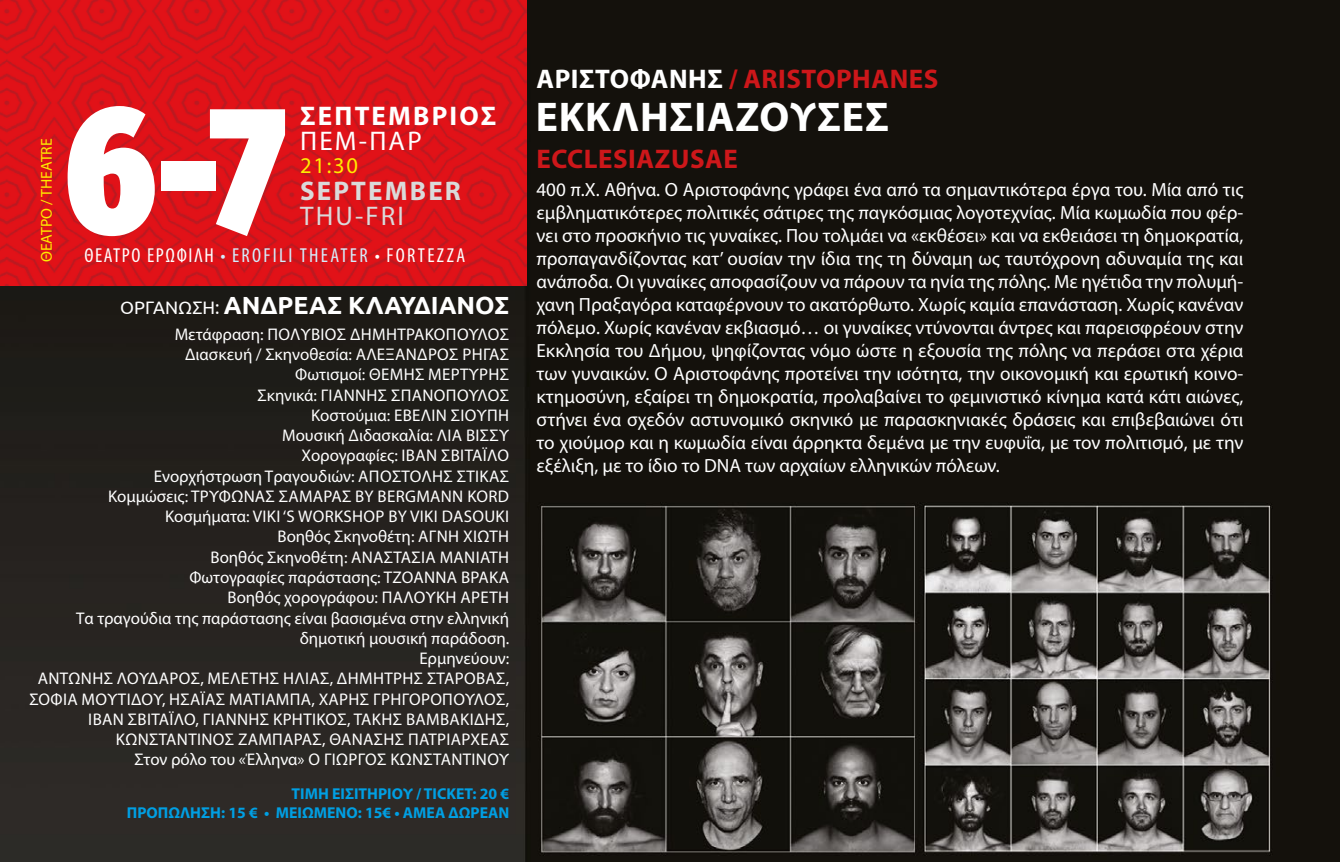
<style>
.page{position:relative;width:1340px;height:862px;background:#fff}
.page>*{position:absolute;margin:0;border:0;box-sizing:border-box;transform-origin:0 0}
.t1{font:900 180px "Fira Sans";color:#fff;scale:.86 1}
.t2{font:700 41.62px "Myriad Pro";letter-spacing:.02em;color:#fff}
.t3{font:700 27px "Myriad Pro";letter-spacing:.02em;color:#cd171a}
.t4{font:700 27px "Myriad Pro";letter-spacing:.08em;color:#fff}
.t5{font:700 27px "Myriad Pro";letter-spacing:.08em;color:#dadada}
.t6{font:27px "Myriad Pro";letter-spacing:.08em;color:#fff}
.t7{font:27px "Myriad Pro";letter-spacing:.08em;color:#dadada}
.t8{font:700 24.75px "Ubuntu";color:#fff}
.t9{font:22.5px "Myriad Pro";color:#ffed00}
.t10{font:condensed 20.25px "Myriad Pro";letter-spacing:.115em;color:#fff}
.t11{font:19.12px/22.9px "Myriad Pro";color:#fff;text-align:justify}
.t12{font:16.88px/20.2px "Myriad Pro";letter-spacing:.005em;color:#fff;text-align:right}
.t13{font:700 15.75px/18.9px "Myriad Pro";color:#009fe3;text-align:right}
.t14{font:15.75px "Myriad Pro";color:#ffed00}
.s1{color:#d4edfc}
.s2{font-weight:400;font-size:18px}
.s3{color:#fff}
</style>
<div class="page">
<img style="left:0;top:0;width:1339px;height:861px">
<img style="left:0;top:0;width:526px;height:285px">
<h1 class="t1" style="left:64px;top:2px;width:259px">6-7</h1>
<h3 class="t4" style="left:300px;top:99px;width:198px">ΣΕΠΤΕΜΒΡΙΟΣ</h3>
<h3 class="t6" style="left:300px;top:124px;width:123px">ΠΕΜ-ΠΑΡ</h3>
<p class="t9" style="left:300px;top:151px;width:60px">21:30</p>
<h3 class="t5" style="left:300px;top:173px;width:162px">SEPTEMBER</h3>
<h3 class="t7" style="left:300px;top:199px;width:105px">THU-FRI</h3>
<p class="t10" style="left:84px;top:243px;width:382px">ΘΕΑΤΡΟ ΕΡΩΦΙΛΗ <span class="s1">• EROFILI THEATER</span> • FORTEZZA</p>
<p class="t8" style="left:120px;top:290px;width:390px"><span class="s2">ΟΡΓΑΝΩΣΗ:</span> ANΔΡΕΑΣ ΚΛΑΥΔΙΑΝΟΣ</p>
<p class="t12" style="left:30px;top:323px;width:481px">Μετάφραση: ΠΟΛΎΒΙΟΣ ΔΗΜΗΤΡΑΚΌΠΟΥΛΟΣ<br>Διασκευή / Σκηνοθεσία: ΑΛΈΞΑΝΔΡΟΣ ΡΉ ΓΑΣ<br>Φωτισμοί: ΘΈΜΗΣ ΜΕΡΤΎΡΗΣ<br>Σκηνικά: ΓΙΆΝΝΗΣ ΣΠΑΝΌΠΟΥΛΟΣ<br>Κοστούμια: ΈΒΕΛΙΝ ΣΙΟΎΠΗ<br>Μουσική Διδασκαλία: ΛΊ Α ΒΊ ΣΣΥ<br>Χορογραφίες: ΙΒΆΝ ΣΒΙΤΆΙΛΟ<br>Ενορχήστρωση Τραγουδιών: ΑΠΟΣΤΌΛΗΣ ΣΤΊ ΚΑΣ<br>Κομμώσεις: ΤΡΎΦΩΝΑΣ ΣΑΜΆΡΑΣ BY BERGMANN KORD Κοσμήματα: VIKI ‘S WORKSHOP BY VIKI DASOUKI<br>Βοηθός Σκηνοθέτη: ΑΓΝΉ ΧΙΏΤΗ<br>Βοηθός Σκηνοθέτη: ΑΝΑΣΤΑΣΊ Α ΜΑΝΙΆΤΗ<br>Φωτογραφίες παράστασης: ΤΖΟΆΝΝΑ ΒΡΑΚΆ<br>Βοηθός χορογράφου: ΠΑΛΟΎΚΗ ΑΡΕΤΉ<br>Τα τραγούδια της παράστασης είναι βασισμένα στην ελληνική δημοτική μουσική παράδοση.<br>Ερμηνεύουν:<br>ΑΝΤΏΝΗΣ ΛΟΥΔΆΡΟΣ, ΜΕΛΈΤΗΣ ΗΛΊΑΣ, ΔΗΜΉΤΡΗΣ ΣΤΑΡΌΒΑΣ, ΣΟΦΊΑ ΜΟΥΤΊΔΟΥ, ΗΣΑΐΑΣ ΜΑΤΙΆΜΠΑ, ΧΆΡΗΣ ΓΡΗΓΟΡΌΠΟΥΛΟΣ, ΙΒΆΝ ΣΒΙΤΆΙΛΟ, ΓΙΆΝΝΗΣ ΚΡΗΤΙΚΌΣ, ΤΆΚΗΣ ΒΑΜΒΑΚΊΔΗΣ, ΚΩΝΣΤΑΝΤΊΝΟΣ ΖΑΜΠΆΡΑΣ, ΘΑΝΆΣΗΣ ΠΑΤΡΙΑΡΧΈΑΣ<br>Στον ρόλο του «Έλληνα» Ο ΓΙΏΡΓΟΣ ΚΩΝΣΤΑΝΤΊ ΝΟΥ</p>
<p class="t14" style="left:37px;top:262px;width:125px;rotate:-90deg">ΘΕΑΤΡΟ / ΤΗΕATRE</p>
<p class="t13" style="left:127px;top:783px;width:384px">TIMH EIΣΙΤΗΡΙΟΥ / TICKET: 20 €<br>ΠΡΟΠΩΛΗΣΗ: 15 € • ΜΕΙΩΜΕΝΟ: 15€ • ΑΜΕΑ ΔΩΡΕΑΝ</p>
<h3 class="t3" style="left:536px;top:61px;width:403px"><span class="s3">ΑΡΙΣΤΟΦΑΝΗΣ</span> / ARISTOPHANES</h3>
<h2 class="t2" style="left:536px;top:90px;width:355px">ΕΚΚΛΗΣΙΑΖΟΥΣΕΣ</h2>
<h3 class="t3" style="left:536px;top:141px;width:203px">ECCLESIAZUSAE</h3>
<p class="t11" style="left:536px;top:178px;width:708px">400 π.Χ. Αθήνα. Ο Αριστοφάνης γράφει ένα από τα σημαντικότερα έργα του. Μία από τις εμβληματικότερες πολιτικές σάτιρες της παγκόσμιας λογοτεχνίας. Μία κωμωδία που φέρ&shy;νει στο προσκήνιο τις γυναίκες. Που τολμάει να «εκθέσει» και να εκθειάσει τη δημοκρατία, προπαγανδίζοντας κατ’ ουσίαν την ίδια της τη δύναμη ως ταυτόχρονη αδυναμία της και ανάποδα. Οι γυναίκες αποφασίζουν να πάρουν τα ηνία της πόλης. Με ηγέτιδα την πολυμή&shy;χανη Πραξαγόρα καταφέρνουν το ακατόρθωτο. Χωρίς καμία επανάσταση. Χωρίς κανέναν πόλεμο. Χωρίς κανέναν εκβιασμό… οι γυναίκες ντύνονται άντρες και παρεισφρέουν στην Εκκλησία του Δήμου, ψηφίζοντας νόμο ώστε η εξουσία της πόλης να περάσει στα χέρια των γυναικών. Ο Αριστοφάνης προτείνει την ισότητα, την οικονομική και ερωτική κοινο&shy;κτημοσύνη, εξαίρει τη δημοκρατία, προλαβαίνει το φεμινιστικό κίνημα κατά κάτι αιώνες, στήνει ένα σχεδόν αστυνομικό σκηνικό με παρασκηνιακές δράσεις και επιβεβαιώνει ότι το χιούμορ και η κωμωδία είναι άρρηκτα δεμένα με την ευφυΐα, με τον πολιτισμό, με την εξέλιξη, με το ίδιο το DNA των αρχαίων ελληνικών πόλεων.</p>
</div>
